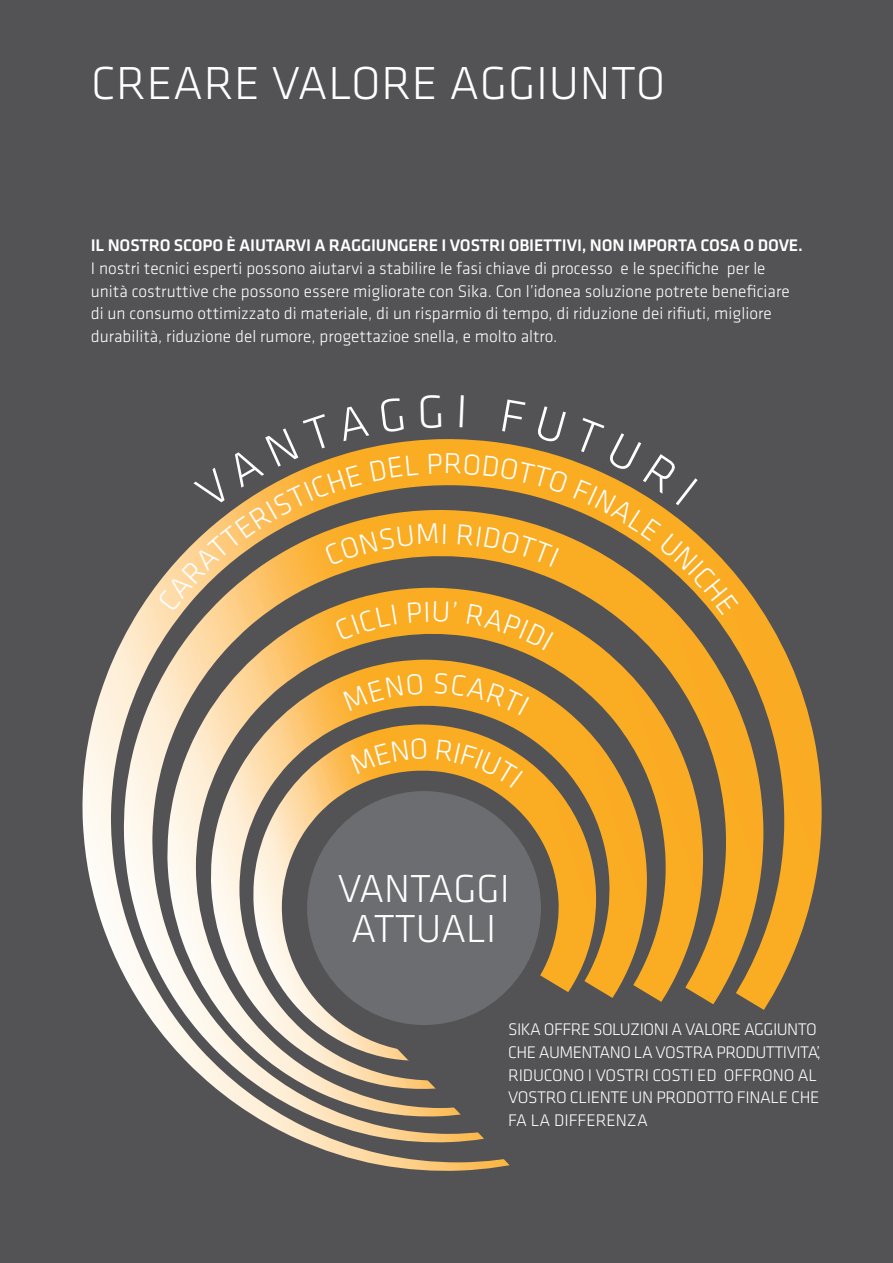
<style>
.page{position:relative;width:893px;height:1263px;background:#535355}
.page>*{position:absolute;margin:0;border:0;box-sizing:border-box;transform-origin:0 0}
.t1{font:300 48px "Klavika";letter-spacing:.015em;color:#fff}
.t2{font:300 40.5px/40.5px "Klavika";color:#fff;text-align:center}
.t3{font:300 17.4px/22.6px "Klavika";color:#fff}
.t4{font:300 17.4px/22.6px "Klavika";letter-spacing:-.03em;color:#fff}
.t5{font:500 17.4px "Klavika";letter-spacing:-.01em;color:#fff}
</style>
<div class="page">
<svg style="left:82px;top:614px;width:740px;height:554px"></svg>
<svg style="left:123px;top:577px;width:641px;height:566px"></svg>
<svg style="left:727px;top:972px;width:42px;height:160px"></svg>
<svg style="left:395px;top:941px;width:332px;height:230px"></svg>
<div style="left:307px;top:791px;width:234px;height:234px;background:#6c6d70;border-radius:50%"></div>
<svg style="left:343px;top:673px;width:80px;height:38px;background:#f1a827"></svg>
<svg style="left:435px;top:673px;width:94px;height:42px;background:#e7a227"></svg>
<svg style="left:350px;top:738px;width:76px;height:36px;background:#f4aa28"></svg>
<svg style="left:437px;top:739px;width:86px;height:48px"></svg>
<svg style="left:158px;top:439px;width:580px;height:211px"></svg>
<h1 class="t1" style="left:91px;top:54px;width:576px">CREARE VALORE AGGIUNTO</h1>
<p class="t5" style="left:91px;top:234px;width:713px">IL NOSTRO SCOPO È AIUTARVI A RAGGIUNGERE I VOSTRI OBIETTIVI, NON IMPORTA COSA O DOVE.</p>
<p class="t3" style="left:91px;top:257px;width:700px">I nostri tecnici esperti possono aiutarvi a stabilire le fasi chiave di processo e le specifiche per le unità costruttive che possono essere migliorate con Sika. Con l’idonea soluzione potrete beneficiare di un consumo ottimizzato di materiale, di un risparmio di tempo, di riduzione dei rifiuti, migliore durabilità, riduzione del rumore, progettazioe snella, e molto altro.</p>
<h2 class="t2" style="left:338px;top:867px;width:173px">VANTAGGI<br>ATTUALI</h2>
<p class="t4" style="left:508px;top:1018px;width:314px">SIKA OFFRE SOLUZIONI A VALORE AGGIUNTO CHE AUMENTANO LA VOSTRA PRODUTTIVITA’, RIDUCONO I VOSTRI COSTI ED OFFRONO AL VOSTRO CLIENTE UN PRODOTTO FINALE CHE FA LA DIFFERENZA</p>
</div>
